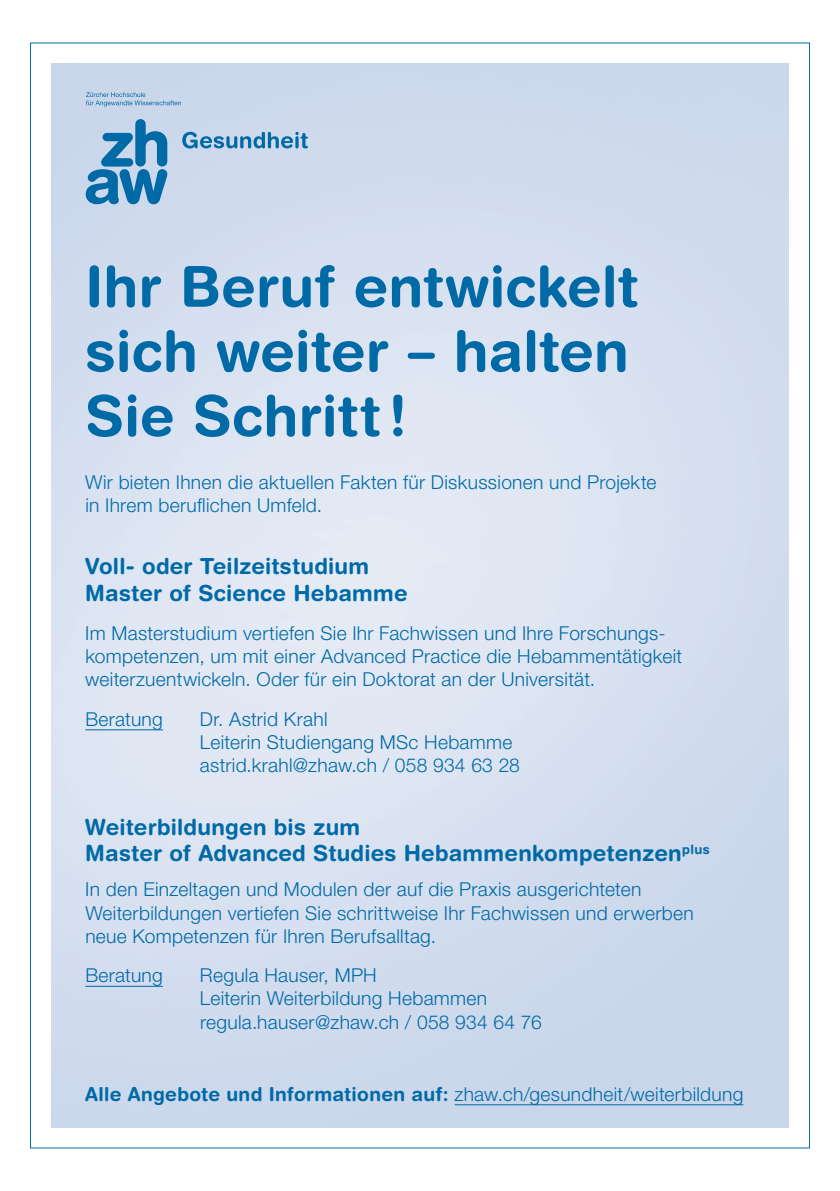
<style>
.page{position:relative;width:840px;height:1191px;background:#fff}
.page>*{position:absolute;margin:0;border:0;box-sizing:border-box;transform-origin:0 0}
.t1{font:700 56.6px/64.6px "Helvetica Rounded LT Std";letter-spacing:.005em;color:#006aa7}
.t2{font:700 22.2px/26.2px "Helvetica Rounded LT Std";letter-spacing:.01em;color:#006aa7}
.t3{font:300 19.2px/23.2px "Helvetica Neue LT Std";letter-spacing:.015em;color:#006aa7}
.t4{font:700 19.2px "Helvetica Rounded LT Std";letter-spacing:.015em;color:#006aa7}
.s1{font-family:"Helvetica Neue LT Std";font-weight:300}
</style>
<div class="page">
<img style="left:51px;top:64px;width:737px;height:1063px">
<svg style="left:86px;top:119px;width:81px;height:86px"></svg>
<svg style="left:86px;top:92px;width:95px;height:15px"></svg>
<svg style="left:182px;top:132px;width:126px;height:16px"></svg>
<hr style="left:85px;top:729px;width:78px;height:1px;background:#006aa7">
<hr style="left:85px;top:986px;width:78px;height:1px;background:#006aa7">
<hr style="left:454px;top:1104px;width:289px;height:1px;background:#006aa7">
<h1 class="t1" style="left:85px;top:253px;width:554px">Ihr Beruf entwickelt sich weiter – halten<br>Sie Schritt!</h1>
<p class="t3" style="left:85px;top:469px;width:572px">Wir bieten Ihnen die aktuellen Fakten für Diskussionen und Projekte in Ihrem beruflichen Umfeld.</p>
<p class="t2" style="left:85px;top:553px;width:324px">Voll- oder Teilzeitstudium<br>Master of Science Hebamme</p>
<p class="t3" style="left:85px;top:621px;width:598px">Im Masterstudium vertiefen Sie Ihr Fachwissen und Ihre Forschungs&shy;kompetenzen, um mit einer Advanced Practice die Hebammentätigkeit weiterzuentwickeln. Oder für ein Doktorat an der Universität.</p>
<p class="t3" style="left:85px;top:707px;width:79px">Beratung</p>
<p class="t3" style="left:200px;top:707px;width:321px">Dr. Astrid Krahl<br>Leiterin Studiengang MSc Hebamme astrid.krahl@zhaw.ch / 058 934 63 28</p>
<p class="t2" style="left:85px;top:813px;width:625px">Weiterbildungen bis zum<br>Master of Advanced Studies Hebammenkompetenzen<sup>plus</sup></p>
<p class="t3" style="left:85px;top:877px;width:609px">In den Einzeltagen und Modulen der auf die Praxis ausgerichteten<br>Weiterbildungen vertiefen Sie schrittweise Ihr Fachwissen und erwerben neue Kompetenzen für Ihren Berufsalltag.</p>
<p class="t3" style="left:85px;top:963px;width:79px">Beratung</p>
<p class="t3" style="left:200px;top:963px;width:343px">Regula Hauser, MPH<br>Leiterin Weiterbildung Hebammen regula.hauser@zhaw.ch / 058 934 64 76</p>
<p class="t4" style="left:85px;top:1082px;width:659px">Alle Angebote und Informationen auf: <span class="s1">zhaw.ch/gesundheit/weiterbildung</span></p>
</div>
